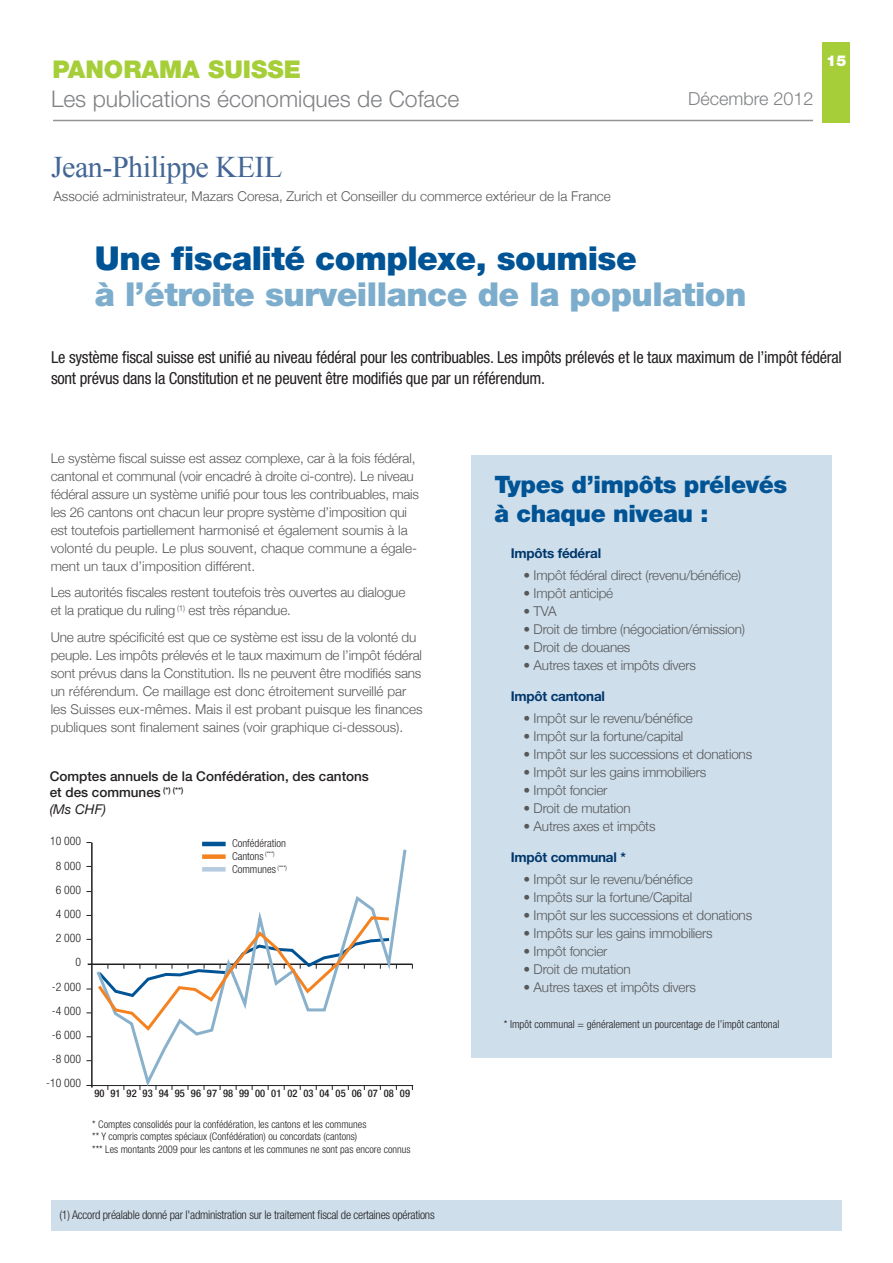
<style>
.page{position:relative;width:893px;height:1263px;background:#fff}
.page>*{position:absolute;margin:0;border:0;box-sizing:border-box;transform-origin:0 0}
.t1{font:900 33px "Helvetica Neue LT Std";letter-spacing:-.015em;color:#7dadcc}
.t2{font:900 33px "Helvetica Neue LT Std";letter-spacing:-.015em;color:#005495}
.t3{font:30px "Times New Roman";letter-spacing:-.015em;color:#436695}
.t4{font:900 24.45px "Helvetica Neue LT Std";color:#a6ce39}
.t5{font:900 24px/28.8px "Helvetica Neue LT Std";letter-spacing:-.015em;color:#005495}
.t6{font:300 22.95px "Helvetica Neue LT Std";color:#808285}
.t7{font:300 18px "Helvetica Neue LT Std";color:#808285}
.t8{font:condensed 16.5px/21px "Helvetica Neue LT Std";letter-spacing:-.015em;color:#231f20}
.t9{font:900 15px "Helvetica Neue LT Std";color:#fff}
.t10{font:300 13.5px/18px "Helvetica Neue";letter-spacing:-.015em;color:#57585a}
.t11{font:500 13.5px/16.2px "Helvetica Neue";color:#231f20}
.t12{font:700 13.5px "Helvetica Neue";letter-spacing:-.015em;color:#00376b}
.t13{font:300 condensed 12px "Helvetica Neue LT Std";letter-spacing:-.02em;color:#231f20}
.t14{font:300 condensed 11.7px/24.2px "Helvetica Neue LT Std";color:#231f20;text-align:right}
.t15{font:300 condensed 10.95px/13.2px "Helvetica Neue";color:#231f20}
.t16{font:300 condensed 10.5px/12.8px "Helvetica Neue";color:#231f20}
.t17{font:500 condensed 10.5px "Helvetica Neue";letter-spacing:.01em;color:#231f20}
.s1{font-weight:400;font-style:italic}
</style>
<div class="page">
<hr style="left:53px;top:120px;width:760px;height:1px;background:#939598">
<div style="left:822px;top:43px;width:28px;height:80px;background:#a6ce39"></div>
<div style="left:471px;top:455px;width:360px;height:602px;background:#cedeea"></div>
<div style="left:51px;top:1200px;width:791px;height:31px;background:#cedeea"></div>
<hr style="left:88px;top:963px;width:324px;height:2px;background:#231f20">
<hr style="left:91px;top:842px;width:2px;height:245px;background:#231f20">
<hr style="left:90px;top:1085px;width:323px;height:1px;background:#231f20">
<svg style="left:94px;top:846px;width:314px;height:244px"></svg>
<svg style="left:86px;top:915px;width:311px;height:122px"></svg>
<hr style="left:202px;top:842px;width:24px;height:4px;background:#005495">
<div style="left:202px;top:854px;width:24px;height:5px;background:#f58220"></div>
<hr style="left:202px;top:867px;width:24px;height:4px;background:#b6cbdf">
<h3 class="t4" style="left:52px;top:61px;width:250px">Panorama SuiSSe</h3>
<h3 class="t6" style="left:51px;top:91px;width:410px">Les publications économiques de Coface</h3>
<h3 class="t7" style="left:688px;top:92px;width:127px">Décembre 2012</h3>
<p class="t9" style="left:826px;top:55px;width:22px">15</p>
<h2 class="t3" style="left:51px;top:151px;width:233px">Jean-Philippe KEIL</h2>
<p class="t10" style="left:53px;top:187px;width:559px">Associé administrateur, Mazars Coresa, Zurich et Conseiller du commerce extérieur de la France</p>
<h1 class="t2" style="left:95px;top:247px;width:543px">une fiscalité complexe, soumise</h1>
<h1 class="t1" style="left:95px;top:283px;width:653px">à l’étroite surveillance de la population</h1>
<p class="t8" style="left:51px;top:348px;width:792px">Le système fiscal suisse est unifié au niveau fédéral pour les contribuables. Les impôts prélevés et le taux maximum de l’impôt fédéral sont prévus dans la Constitution et ne peuvent être modifiés que par un référendum.</p>
<p class="t10" style="left:51px;top:448px;width:370px">Le système fiscal suisse est assez complexe, car à la fois fédéral, cantonal et communal (voir encadré à droite ci-contre). Le niveau fédéral assure un système unifié pour tous les contribuables, mais les 26 cantons ont chacun leur propre système d’imposition qui est toutefois partiellement harmonisé et également soumis à la volonté du peuple. Le plus souvent, chaque commune a égale&shy;ment un taux d’imposition différent.</p>
<p class="t10" style="left:51px;top:583px;width:356px">Les autorités fiscales restent toutefois très ouvertes au dialogue et la pratique du ruling <sup>(1)</sup> est très répandue.</p>
<p class="t10" style="left:51px;top:627px;width:374px">Une autre spécificité est que ce système est issu de la volonté du peuple. Les impôts prélevés et le taux maximum de l’impôt fédéral sont prévus dans la Constitution. Ils ne peuvent être modifiés sans un référendum. Ce maillage est donc étroitement surveillé par les Suisses eux-mêmes. Mais il est probant puisque les finances publiques sont finalement saines (voir graphique ci-dessous).</p>
<p class="t11" style="left:50px;top:770px;width:321px">Comptes annuels de la Confédération, des cantons et des communes <sup>(*)</sup> <sup>(**)<br></sup><span class="s1">(Ms CHF)</span></p>
<p class="t14" style="left:46px;top:830px;width:36px">10 000<br>8 000<br>6 000<br>4 000<br>2 000<br>0<br>-2 000 -4 000 -6 000 -8 000 -10 000</p>
<p class="t15" style="left:232px;top:837px;width:57px">Confédération<br>Cantons <sup>(***)<br></sup>Communes <sup>(***)</sup></p>
<p class="t17" style="left:94px;top:1089px;width:317px">90 91 92 93 94 95 96 97 98 99 00 01 02 03 04 05 06 07 08 09</p>
<p class="t16" style="left:92px;top:1119px;width:320px">* Comptes consolidés pour la confédération, les cantons et les communes<br>** Y compris comptes spéciaux (Confédération) ou concordats (cantons)<br>*** Les montants 2009 pour les cantons et les communes ne sont pas encore connus</p>
<p class="t13" style="left:60px;top:1211px;width:377px">(1) Accord préalable donné par l'administration sur le traitement fiscal de certaines opérations</p>
<h3 class="t5" style="left:495px;top:472px;width:294px">Types d’impôts prélevés à chaque niveau :</h3>
<p class="t12" style="left:511px;top:548px;width:92px">Impôts fédéral</p>
<p class="t10" style="left:524px;top:566px;width:219px">• Impôt fédéral direct (revenu/bénéfice)</p>
<p class="t10" style="left:524px;top:584px;width:91px">• Impôt anticipé</p>
<p class="t10" style="left:524px;top:602px;width:34px">• TVA</p>
<p class="t10" style="left:524px;top:620px;width:223px">• Droit de timbre (négociation/émission)</p>
<p class="t10" style="left:524px;top:638px;width:108px">• Droit de douanes</p>
<p class="t10" style="left:524px;top:656px;width:174px">• Autres taxes et impôts divers</p>
<p class="t12" style="left:511px;top:691px;width:96px">Impôt cantonal</p>
<p class="t10" style="left:524px;top:709px;width:171px">• Impôt sur le revenu/bénéfice</p>
<p class="t10" style="left:524px;top:727px;width:161px">• Impôt sur la fortune/capital</p>
<p class="t10" style="left:524px;top:745px;width:230px">• Impôt sur les successions et donations</p>
<p class="t10" style="left:524px;top:763px;width:184px">• Impôt sur les gains immobiliers</p>
<p class="t10" style="left:524px;top:781px;width:85px">• Impôt foncier</p>
<p class="t10" style="left:524px;top:799px;width:109px">• Droit de mutation</p>
<p class="t10" style="left:524px;top:817px;width:134px">• Autres axes et impôts</p>
<p class="t12" style="left:511px;top:852px;width:117px">Impôt communal *</p>
<p class="t10" style="left:524px;top:870px;width:171px">• Impôt sur le revenu/bénéfice</p>
<p class="t10" style="left:524px;top:888px;width:170px">• Impôts sur la fortune/Capital</p>
<p class="t10" style="left:524px;top:906px;width:230px">• Impôt sur les successions et donations</p>
<p class="t10" style="left:524px;top:924px;width:191px">• Impôts sur les gains immobiliers</p>
<p class="t10" style="left:524px;top:942px;width:85px">• Impôt foncier</p>
<p class="t10" style="left:524px;top:960px;width:109px">• Droit de mutation</p>
<p class="t10" style="left:524px;top:978px;width:174px">• Autres taxes et impôts divers</p>
<p class="t15" style="left:504px;top:1018px;width:277px">* Impôt communal = généralement un pourcentage de l’impôt cantonal</p>
</div>
